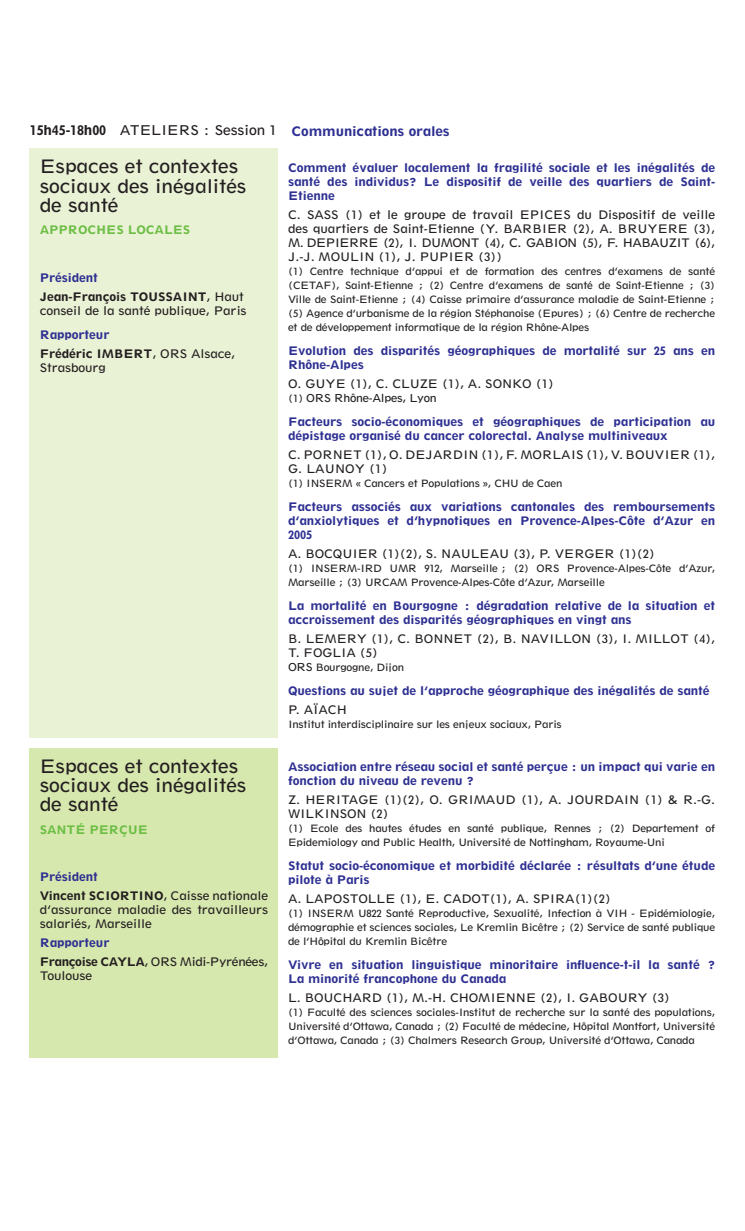
<style>
.page{position:relative;width:745px;height:1231px;background:#fff}
.page>*{position:absolute;margin:0;border:0;box-sizing:border-box;transform-origin:0 0}
.t1{font:19.25px/19.2px "Spartan Book Classified";letter-spacing:-.01em;color:#231f20}
.t2{font:13.65px "Spartan Heavy Classified";letter-spacing:-.01em;color:#2e3092}
.t3{font:12.25px/14px "Spartan Heavy Classified";letter-spacing:-.01em;color:#2e3092}
.t4{font:12.25px/14px "Spartan Book Classified";letter-spacing:-.01em;color:#231f20}
.t5{font:12.25px/18.9px "Spartan Heavy Classified";letter-spacing:-.01em;color:#231f20}
.t6{font:12.25px/14px "Spartan Book Classified";letter-spacing:-.03em;color:#231f20}
.t7{font:12.25px "Spartan Heavy Classified";letter-spacing:-.01em;color:#6cbe45}
.t8{font:11.38px "Spartan Book Classified";letter-spacing:-.025em;color:#231f20}
.t9{font:10.5px/14px "Spartan Book Classified";letter-spacing:-.025em;color:#231f20;text-align:justify}
.s1{font-size:14px;color:#231f20}
.s2{font-family:"Spartan Book Classified";font-size:14px;color:#231f20}
.s3{color:#2e3092}
.s4{font-family:"Spartan Book Classified"}
.s5{font-family:"Spartan Heavy Classified"}
.s6{font-size:10.5px}
.s7{font-size:11.38px}
</style>
<div class="page">
<div style="left:30px;top:148px;width:248px;height:590px;background:#eaf2d5"></div>
<div style="left:30px;top:748px;width:248px;height:308px;background:#d7e8ae"></div>
<p class="t2" style="left:30px;top:123px;width:421px"><span class="s1">15h45-18h00</span> <span class="s2">ATELIERS : Session 1</span> Communications orales</p>
<h1 class="t1" style="left:40px;top:157px;width:208px">Espaces et contextes sociaux des inégalités de santé</h1>
<p class="t7" style="left:40px;top:222px;width:152px">APPROCHES LOCALES</p>
<p class="t5" style="left:40px;top:268px;width:206px"><span class="s3">Président<br></span>Jean-François TOUSSAINT<span class="s4">, Haut</span></p>
<p class="t4" style="left:40px;top:303px;width:208px">conseil de la santé publique, Paris</p>
<p class="t5" style="left:40px;top:325px;width:197px"><span class="s3">Rapporteur<br></span>Frédéric IMBERT<span class="s4">, ORS Alsace,</span></p>
<p class="t4" style="left:40px;top:360px;width:68px">Strasbourg</p>
<h1 class="t1" style="left:40px;top:756px;width:208px">Espaces et contextes sociaux des inégalités de santé</h1>
<p class="t7" style="left:40px;top:822px;width:110px">SANTÉ PERÇUE</p>
<p class="t5" style="left:40px;top:867px;width:230px"><span class="s3">Président<br></span>Vincent SCIORTINO<span class="s4">, Caisse nationale</span></p>
<p class="t4" style="left:40px;top:903px;width:230px">d’assurance maladie des travailleurs salariés, Marseille</p>
<p class="t3" style="left:40px;top:936px;width:71px">Rapporteur</p>
<p class="t6" style="left:40px;top:955px;width:230px"><span class="s5">Françoise CAYLA</span>, ORS Midi-Pyrénées,<br>Toulouse</p>
<p class="t3" style="left:288px;top:161px;width:428px;text-align:justify">Comment évaluer localement la fragilité sociale et les inégalités de santé des individus? Le dispositif de veille des quartiers de Saint-Etienne</p>
<p class="t4" style="left:288px;top:208px;width:428px;text-align:justify">C. SASS (1) et le groupe de travail EPICES du Dispositif de veille des quartiers de Saint-Etienne (Y. BARBIER (2), A. BRUYERE (3), M. DEPIERRE (2), I. DUMONT (4), C. GABION (5), F. HABAUZIT (6), J.-J. MOULIN (1), J. PUPIER (3))</p>
<p class="t9" style="left:288px;top:265px;width:428px">(1) Centre technique d’appui et de formation des centres d’examens de santé (CETAF), Saint-Etienne ; (2) Centre d’examens de santé de Saint-Etienne ; (3)<br>Ville de Saint-Etienne ; (4) Caisse primaire d’assurance maladie de Saint-Etienne ; (5) Agence d’urbanisme de la région Stéphanoise (Epures) ; (6) Centre de recherche et de développement informatique de la région Rhône-Alpes</p>
<p class="t3" style="left:288px;top:344px;width:428px">Evolution des disparités géographiques de mortalité sur 25 ans en<br>Rhône-Alpes</p>
<p class="t4" style="left:288px;top:377px;width:267px">O. GUYE (1), C. CLUZE (1), A. SONKO (1)</p>
<p class="t8" style="left:288px;top:392px;width:150px"><span class="s6">(1)</span> ORS Rhône-Alpes, Lyon</p>
<p class="t3" style="left:288px;top:415px;width:428px">Facteurs socio-économiques et géographiques de participation au dépistage organisé du cancer colorectal. Analyse multiniveaux</p>
<p class="t4" style="left:288px;top:448px;width:428px">C. PORNET (1), O. DEJARDIN (1), F. MORLAIS (1), V. BOUVIER (1),<br>G. LAUNOY (1)</p>
<p class="t9" style="left:288px;top:476px;width:276px">(1) INSERM « Cancers et Populations », CHU de Caen</p>
<p class="t3" style="left:288px;top:500px;width:428px;text-align:justify">Facteurs associés aux variations cantonales des remboursements d’anxiolytiques et d’hypnotiques en Provence-Alpes-Côte d’Azur en 2005</p>
<p class="t4" style="left:288px;top:547px;width:368px">A. BOCQUIER (1)(2), S. NAULEAU (3), P. VERGER (1)(2)</p>
<p class="t9" style="left:288px;top:561px;width:428px">(1) INSERM-IRD UMR 912, Marseille ; (2) ORS Provence-Alpes-Côte d’Azur,<br>Marseille ; (3) URCAM Provence-Alpes-Côte d’Azur, Marseille</p>
<p class="t3" style="left:288px;top:599px;width:428px">La mortalité en Bourgogne : dégradation relative de la situation et accroissement des disparités géographiques en vingt ans</p>
<p class="t4" style="left:288px;top:632px;width:428px">B. LEMERY (1), C. BONNET (2), B. NAVILLON (3), I. MILLOT (4),<br>T. FOGLIA (5)</p>
<p class="t9" style="left:288px;top:660px;width:117px"><span class="s7">ORS</span> Bourgogne, Dijon</p>
<p class="t3" style="left:288px;top:683px;width:423px">Questions au sujet de l’approche géographique des inégalités de santé</p>
<p class="t4" style="left:288px;top:702px;width:60px">P. AÏACH</p>
<p class="t9" style="left:288px;top:717px;width:275px">Institut interdisciplinaire sur les enjeux sociaux, Paris</p>
<p class="t3" style="left:288px;top:760px;width:428px">Association entre réseau social et santé perçue : un impact qui varie en fonction du niveau de revenu ?</p>
<p class="t4" style="left:288px;top:793px;width:428px">Z. HERITAGE (1)(2), O. GRIMAUD (1), A. JOURDAIN (1) &amp; R.-G.<br>WILKINSON (2)</p>
<p class="t9" style="left:288px;top:821px;width:428px">(1) Ecole des hautes études en santé publique, Rennes ; (2) Departement of<br>Epidemiology and Public Health, Université de Nottingham, Royaume-Uni</p>
<p class="t3" style="left:288px;top:859px;width:428px">Statut socio-économique et morbidité déclarée : résultats d’une étude pilote à Paris</p>
<p class="t4" style="left:288px;top:891px;width:324px">A. LAPOSTOLLE (1), E. CADOT(1), A. SPIRA(1)(2)</p>
<p class="t9" style="left:288px;top:906px;width:428px">(1) INSERM U822 Santé Reproductive, Sexualité, Infection à VIH - Epidémiologie, démographie et sciences sociales, Le Kremlin Bicêtre ; (2) Service de santé publique de l’Hôpital du Kremlin Bicêtre</p>
<p class="t3" style="left:288px;top:957px;width:428px">Vivre en situation linguistique minoritaire influence-t-il la santé ?<br>La minorité francophone du Canada</p>
<p class="t4" style="left:288px;top:990px;width:383px">L. BOUCHARD (1), M.-H. CHOMIENNE (2), I. GABOURY (3)</p>
<p class="t9" style="left:288px;top:1005px;width:428px">(1) Faculté des sciences sociales-Institut de recherche sur la santé des populations, Université d’Ottawa, Canada ; (2) Faculté de médecine, Hôpital Montfort, Université d’Ottawa, Canada ; (3) Chalmers Research Group, Université d’Ottawa, Canada</p>
</div>
